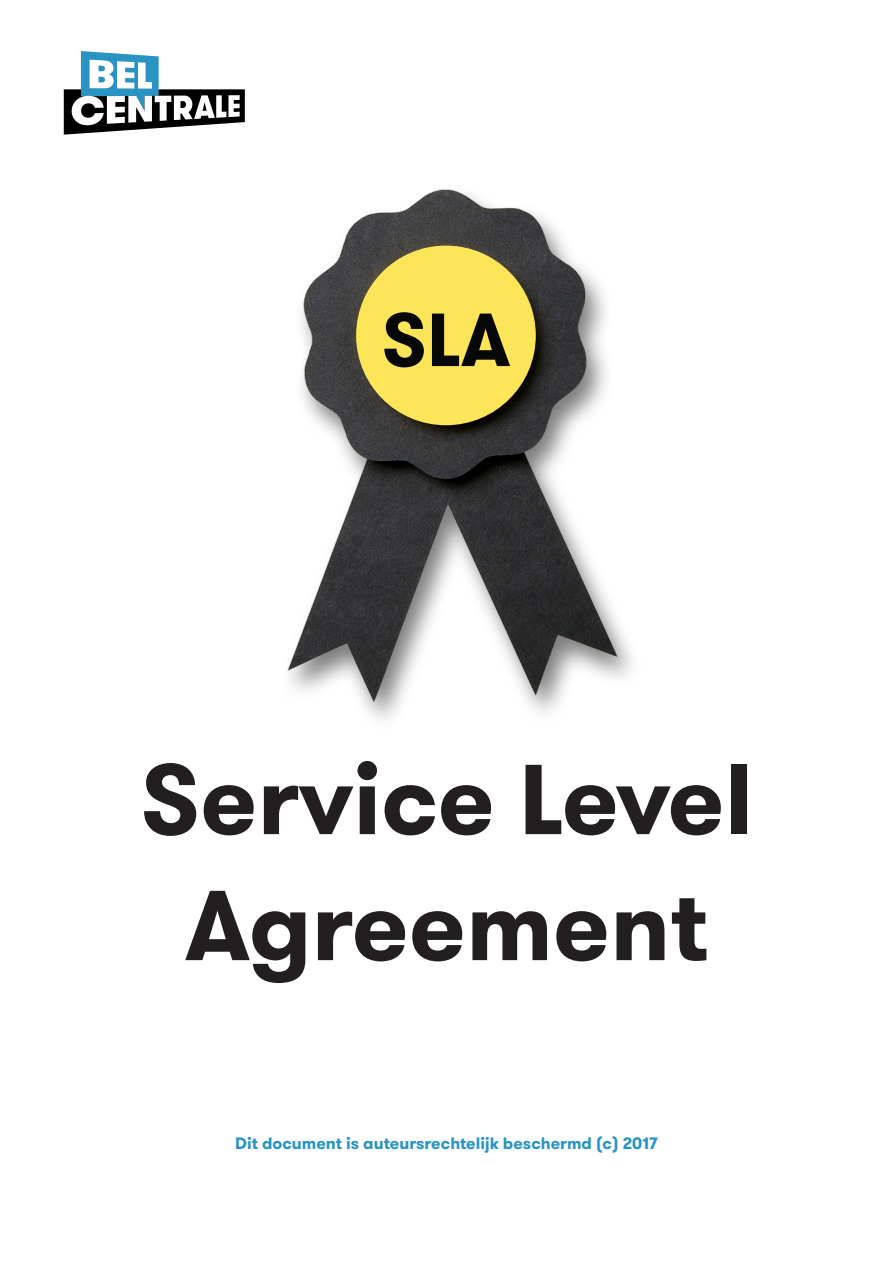
<style>
.page{position:relative;width:893px;height:1263px;background:#fff}
.page>*{position:absolute;margin:0;border:0;box-sizing:border-box;transform-origin:0 0}
.t1{font:700 99px/126px "GT Walsheim";color:#231f20;text-align:center}
.t2{font:700 75px "GT Walsheim";color:#070805}
.t3{font:700 16.5px "GT Walsheim";color:#2994c4}
</style>
<div class="page">
<svg style="left:64px;top:51px;width:181px;height:84px"></svg>
<img style="left:287px;top:189px;width:345px;height:531px">
<div style="left:356px;top:246px;width:180px;height:179px;background:#fce558;border-radius:50%"></div>
<p class="t2" style="left:381px;top:291px;width:130px">SLA</p>
<p class="t1" style="left:140px;top:737px;width:614px">Service Level<br>Agreement</p>
<p class="t3" style="left:235px;top:1132px;width:424px">Dit document is auteursrechtelijk beschermd (c) 2017</p>
</div>
